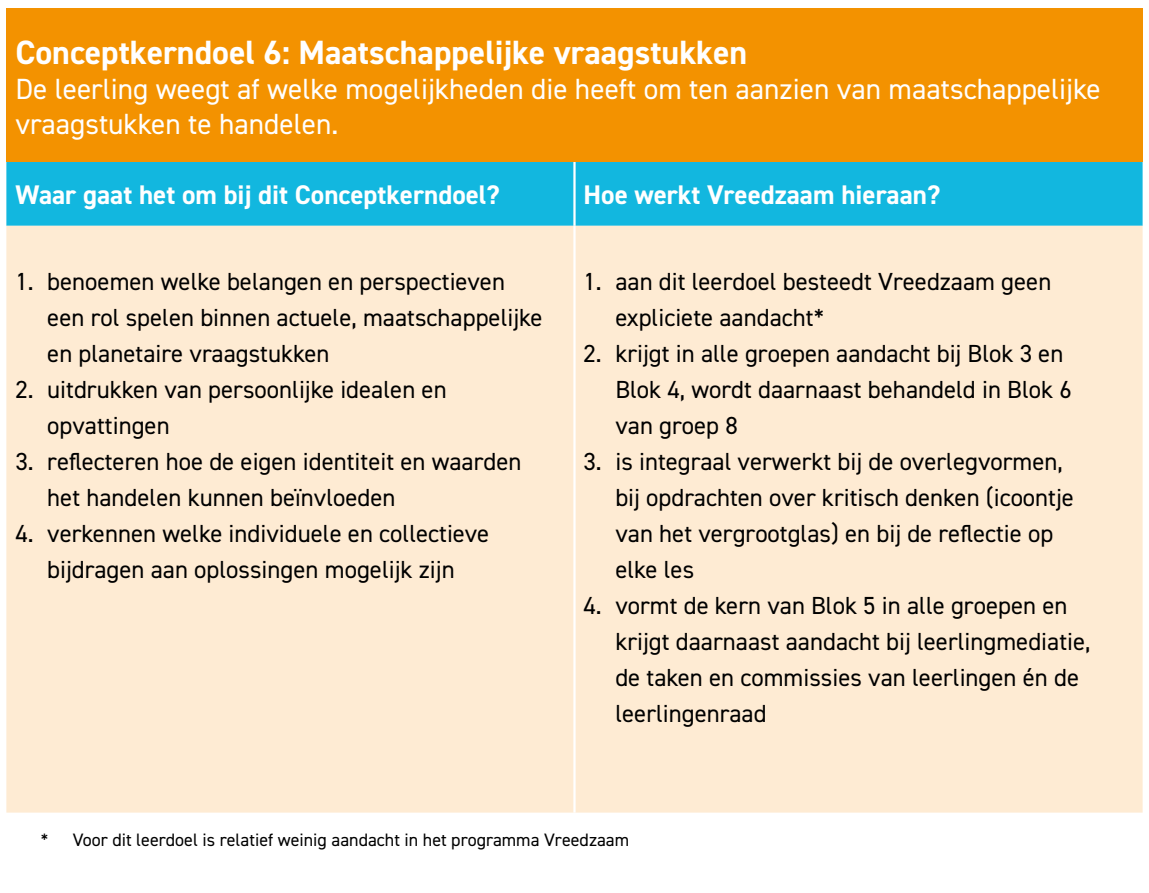
<style>
.page{position:relative;width:1149px;height:893px;background:#fff}
.page>*{position:absolute;margin:0;border:0;box-sizing:border-box;transform-origin:0 0}
.t1{font:700 33.75px "DIN2014";color:#fff}
.t2{font:29.25px/35.1px "DIN2014";color:#fff}
.t3{font:700 27px "DIN2014";color:#fff}
.t4{font:24.75px/36px "DIN2014";color:#000}
.t5{font:18px "DIN2014";color:#000}
</style>
<div class="page">
<div style="left:6px;top:9px;width:1136px;height:153px;background:#f39200"></div>
<div style="left:6px;top:162px;width:1136px;height:64px;background:#12b7df"></div>
<div style="left:6px;top:226px;width:1136px;height:587px;background:#feebd3"></div>
<hr style="left:573px;top:162px;width:2px;height:64px;background:#fff">
<hr style="left:573px;top:226px;width:2px;height:587px;background:#fff">
<h1 class="t1" style="left:15px;top:29px;width:733px">Conceptkerndoel 6: Maatschappelijke vraagstukken</h1>
<p class="t2" style="left:15px;top:70px;width:1086px">De leerling weegt af welke mogelijkheden die heeft om ten aanzien van maatschappelijke vraagstukken te handelen.</p>
<p class="t3" style="left:15px;top:177px;width:486px">Waar gaat het om bij dit Conceptkerndoel?</p>
<p class="t3" style="left:583px;top:177px;width:358px">Hoe werkt Vreedzaam hieraan?</p>
<p class="t4" style="left:47px;top:263px;width:496px;text-indent:-32px">1. benoemen welke belangen en perspectieven een rol spelen binnen actuele, maatschappelijke en planetaire vraagstukken</p>
<p class="t4" style="left:47px;top:371px;width:401px;text-indent:-32px">2. uitdrukken van persoonlijke idealen en opvattingen</p>
<p class="t4" style="left:47px;top:443px;width:475px;text-indent:-32px">3. reflecteren hoe de eigen identiteit en waarden het handelen kunnen beïnvloeden</p>
<p class="t4" style="left:15px;top:515px;width:475px;text-align:center">4. verkennen welke individuele en collectieve bijdragen aan oplossingen mogelijk zijn</p>
<p class="t4" style="left:615px;top:263px;width:437px;text-indent:-32px">1. aan dit leerdoel besteedt Vreedzaam geen expliciete aandacht*</p>
<p class="t4" style="left:615px;top:335px;width:457px;text-indent:-32px">2. krijgt in alle groepen aandacht bij Blok 3 en<br>Blok 4, wordt daarnaast behandeld in Blok 6 van groep 8</p>
<p class="t4" style="left:615px;top:443px;width:460px;text-indent:-32px">3. is integraal verwerkt bij de overlegvormen, bij opdrachten over kritisch denken (icoontje van het vergrootglas) en bij de reflectie op elke les</p>
<p class="t4" style="left:615px;top:587px;width:476px;text-indent:-32px">4. vormt de kern van Blok 5 in alle groepen en krijgt daarnaast aandacht bij leerlingmediatie, de taken en commissies van leerlingen én de leerlingenraad</p>
<p class="t5" style="left:41px;top:828px;width:589px">* Voor dit leerdoel is relatief weinig aandacht in het programma Vreedzaam</p>
</div>
